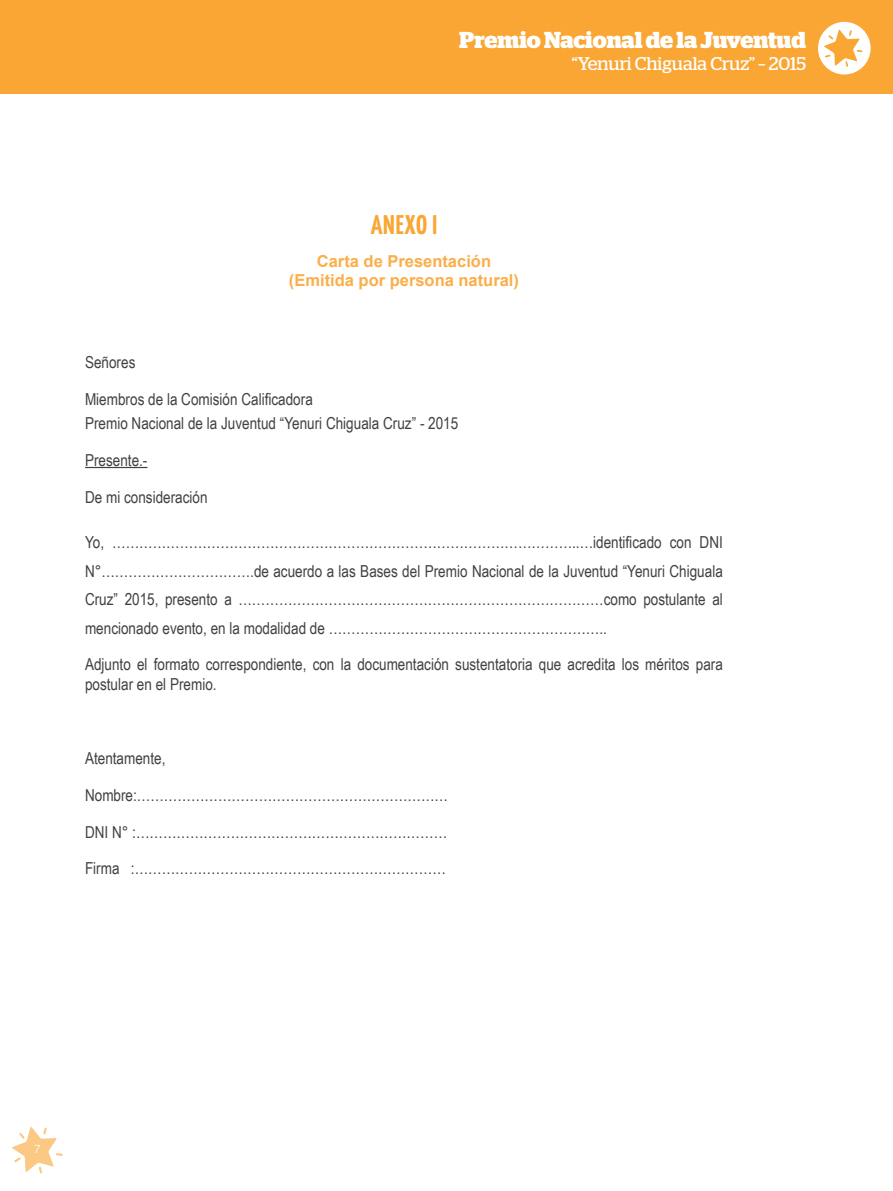
<style>
.page{position:relative;width:893px;height:1191px;background:#fff}
.page>*{position:absolute;margin:0;border:0;box-sizing:border-box;transform-origin:0 0}
.t1{font:700 27px "Yanone Kaffeesatz";letter-spacing:.03em;color:#faa634}
.t2{font:700 23.1px "Stag";letter-spacing:-.005em;color:#fff}
.t3{font:18.45px "Stag";color:#fff}
.t4{font:16.5px/28.5px "Arial Narrow";color:#414042}
.t5{font:700 16.5px/19.8px "Arial";color:#fbae49;text-align:center}
.t6{font:300 12px "Swiss 721 BT";color:#fff}
</style>
<div class="page">
<svg style="left:12px;top:1127px;width:51px;height:46px"></svg>
<div style="left:0;top:0;width:893px;height:94px;background:#faa634"></div>
<div style="left:818px;top:22px;width:53px;height:53px;background:#fff;border-radius:50%"></div>
<svg style="left:824px;top:30px;width:38px;height:37px"></svg>
<hr style="left:85px;top:467px;width:62px;height:1px;background:#414042">
<h2 class="t2" style="left:459px;top:27px;width:348px">Premio Nacional de la Juventud</h2>
<p class="t3" style="left:572px;top:53px;width:236px">“Yenuri Chiguala Cruz” – 2015</p>
<h1 class="t1" style="left:371px;top:208px;width:68px">ANEXO I</h1>
<p class="t5" style="left:289px;top:251px;width:232px">Carta de Presentación (Emitida por persona natural)</p>
<p class="t4" style="left:85px;top:347px;width:52px">Señores</p>
<p class="t4" style="left:85px;top:386px;width:375px;line-height:24px">Miembros de la Comisión Calificadora<br>Premio Nacional de la Juventud “Yenuri Chiguala Cruz” - 2015</p>
<p class="t4" style="left:85px;top:445px;width:64px">Presente.-</p>
<p class="t4" style="left:85px;top:482px;width:124px">De mi consideración</p>
<p class="t4" style="left:85px;top:527px;width:639px;text-align:justify">Yo, …………………………………………………………………………………………..…identificado con DNI N°…………………………….de acuerdo a las Bases del Premio Nacional de la Juventud “Yenuri Chiguala Cruz” 2015, presento a ………………………………………………………………………como postulante al mencionado evento, en la modalidad de ……………………………………………………..</p>
<p class="t4" style="left:85px;top:654px;width:639px;line-height:19.8px">Adjunto el formato correspondiente, con la documentación sustentatoria que acredita los méritos para postular en el Premio.</p>
<p class="t4" style="left:85px;top:743px;width:82px">Atentamente,</p>
<p class="t4" style="left:85px;top:780px;width:365px">Nombre:……………………………………………………………</p>
<p class="t4" style="left:85px;top:817px;width:364px">DNI N° :……………………………………………………………</p>
<p class="t4" style="left:85px;top:853px;width:362px">Firma :……………………………………………………………</p>
<p class="t6" style="left:34px;top:1141px;width:8px">7</p>
</div>
